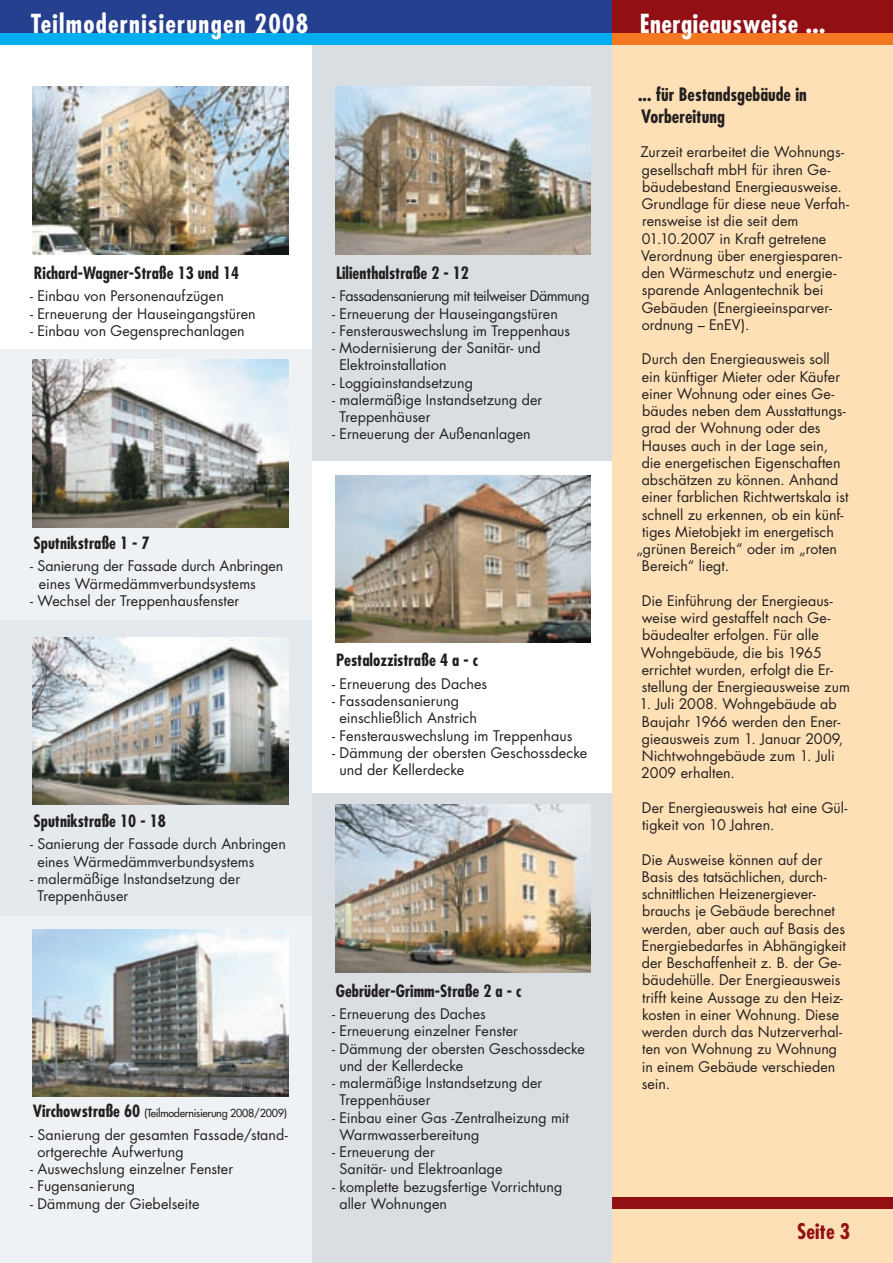
<style>
.page{position:relative;width:893px;height:1263px;background:#fff}
.page>*{position:absolute;margin:0;border:0;box-sizing:border-box;transform-origin:0 0}
.Themen{font:700 condensed 25.5px "Futura";letter-spacing:.05em;color:#fff}
.Themen-2{font:700 condensed 25.5px "Futura";letter-spacing:.02em;color:#fff}
.Überschrift_1{font:700 condensed 21px "Futura";color:#920f13}
.Unterüberschrift{font:700 condensed 18px "Futura";color:#231f20}
.Unterüberschrift-2{font:700 condensed 16.5px "Futura";color:#231f20}
.Mengentexte{font:14.25px/17.2px "Futura";letter-spacing:.005em;color:#231f20}
.Mengentexte-2{font:14.25px "Futura";letter-spacing:-.035em;color:#231f20}
.Unterüberschrift-3{font:10.8px "Futura";letter-spacing:-.025em;color:#231f20}
.s1{font-weight:700;font-stretch:condensed;font-size:16.5px}
</style>
<div class="page">
<div style="left:0;top:617px;width:312px;height:324px;background:#e4e9ed"></div>
<div style="left:312px;top:794px;width:300px;height:469px;background:#d8dee2"></div>
<div style="left:312px;top:43px;width:300px;height:418px;background:#d8dee2"></div>
<div style="left:0;top:916px;width:312px;height:347px;background:#eef2f4"></div>
<div style="left:0;top:349px;width:312px;height:271px;background:#eef2f4"></div>
<div style="left:612px;top:34px;width:281px;height:1229px;background:#fee0b6"></div>
<div style="left:0;top:0;width:612px;height:33px;background:#25408f"></div>
<div style="left:0;top:33px;width:612px;height:12px;background:#00aeef"></div>
<div style="left:612px;top:1197px;width:281px;height:12px;background:#920f13"></div>
<div style="left:612px;top:0;width:281px;height:33px;background:#920f13"></div>
<div style="left:612px;top:33px;width:281px;height:12px;background:#f47721"></div>
<img style="left:33px;top:87px;width:255px;height:167px">
<img style="left:33px;top:637px;width:255px;height:167px">
<img style="left:33px;top:360px;width:255px;height:167px">
<img style="left:33px;top:929px;width:255px;height:167px">
<img style="left:335px;top:87px;width:255px;height:167px">
<img style="left:335px;top:475px;width:255px;height:167px">
<img style="left:335px;top:805px;width:255px;height:167px">
<p class="Themen" style="left:31px;top:7px;width:279px">Teilmodernisierungen 2008</p>
<p class="Unterüberschrift-2" style="left:34px;top:263px;width:207px">Richard-Wagner-Straße 13 und 14</p>
<p class="Mengentexte" style="left:30px;top:288px;width:195px">- Einbau von Personenaufzügen</p>
<p class="Mengentexte" style="left:30px;top:305px;width:227px">- Erneuerung der Hauseingangstüren</p>
<p class="Mengentexte" style="left:30px;top:322px;width:216px">- Einbau von Gegensprechanlagen</p>
<p class="Unterüberschrift-2" style="left:34px;top:532px;width:118px">Sputnikstraße 1 - 7</p>
<p class="Mengentexte" style="left:39px;top:557px;width:246px;text-indent:-9px">- Sanierung der Fassade durch Anbringen eines Wärmedämmverbundsystems</p>
<p class="Mengentexte" style="left:30px;top:592px;width:211px">- Wechsel der Treppenhausfenster</p>
<p class="Unterüberschrift-2" style="left:34px;top:811px;width:134px">Sputnikstraße 10 - 18</p>
<p class="Mengentexte" style="left:30px;top:836px;width:257px">- Sanierung der Fassade durch Anbringen</p>
<p class="Mengentexte" style="left:37px;top:853px;width:219px">eines Wärmedämmverbundsystems</p>
<p class="Mengentexte" style="left:30px;top:870px;width:212px">- malermäßige Instandsetzung der</p>
<p class="Mengentexte" style="left:37px;top:887px;width:93px">Treppenhäuser</p>
<p class="Unterüberschrift-3" style="left:33px;top:1106px;width:255px"><span class="s1">Virchowstraße 60</span> (Teilmodernisierung 2008/2009)</p>
<p class="Mengentexte" style="left:30px;top:1126px;width:259px">- Sanierung der gesamten Fassade/stand-</p>
<p class="Mengentexte" style="left:37px;top:1143px;width:148px">ortgerechte Aufwertung</p>
<p class="Mengentexte" style="left:30px;top:1160px;width:205px">- Auswechslung einzelner Fenster</p>
<p class="Mengentexte" style="left:30px;top:1177px;width:107px">- Fugensanierung</p>
<p class="Mengentexte" style="left:30px;top:1195px;width:171px">- Dämmung der Giebelseite</p>
<p class="Unterüberschrift-2" style="left:336px;top:263px;width:135px">Lilienthalstraße 2 - 12</p>
<p class="Mengentexte-2" style="left:332px;top:287px;width:259px">- Fassadensanierung mit teilweiser Dämmung</p>
<p class="Mengentexte" style="left:332px;top:305px;width:227px">- Erneuerung der Hauseingangstüren</p>
<p class="Mengentexte" style="left:332px;top:322px;width:239px">- Fensterauswechslung im Treppenhaus</p>
<p class="Mengentexte" style="left:332px;top:339px;width:210px">- Modernisierung der Sanitär- und</p>
<p class="Mengentexte" style="left:339px;top:357px;width:109px">Elektroinstallation</p>
<p class="Mengentexte" style="left:332px;top:374px;width:142px">- Loggiainstandsetzung</p>
<p class="Mengentexte" style="left:332px;top:391px;width:212px">- malermäßige Instandsetzung der</p>
<p class="Mengentexte" style="left:339px;top:408px;width:93px">Treppenhäuser</p>
<p class="Mengentexte" style="left:332px;top:426px;width:200px">- Erneuerung der Außenanlagen</p>
<p class="Unterüberschrift-2" style="left:336px;top:650px;width:144px">Pestalozzistraße 4 a - c</p>
<p class="Mengentexte" style="left:332px;top:675px;width:157px">- Erneuerung des Daches</p>
<p class="Mengentexte" style="left:332px;top:692px;width:128px">- Fassadensanierung</p>
<p class="Mengentexte" style="left:339px;top:710px;width:139px">einschließlich Anstrich</p>
<p class="Mengentexte" style="left:332px;top:727px;width:242px">- Fensterauswechslung im Treppenhaus</p>
<p class="Mengentexte" style="left:332px;top:744px;width:257px">- Dämmung der obersten Geschossdecke</p>
<p class="Mengentexte" style="left:339px;top:761px;width:126px">und der Kellerdecke</p>
<p class="Unterüberschrift-2" style="left:336px;top:980px;width:187px">Gebrüder-Grimm-Straße 2 a - c</p>
<p class="Mengentexte" style="left:332px;top:1005px;width:155px">- Erneuerung des Daches</p>
<p class="Mengentexte" style="left:332px;top:1023px;width:187px">- Erneuerung einzelner Fenster</p>
<p class="Mengentexte" style="left:332px;top:1040px;width:254px">- Dämmung der obersten Geschossdecke</p>
<p class="Mengentexte" style="left:339px;top:1057px;width:125px">und der Kellerdecke</p>
<p class="Mengentexte" style="left:332px;top:1074px;width:212px">- malermäßige Instandsetzung der</p>
<p class="Mengentexte" style="left:339px;top:1092px;width:93px">Treppenhäuser</p>
<p class="Mengentexte" style="left:332px;top:1109px;width:238px">- Einbau einer Gas -Zentralheizung mit</p>
<p class="Mengentexte" style="left:339px;top:1126px;width:141px">Warmwasserbereitung</p>
<p class="Mengentexte" style="left:332px;top:1143px;width:104px">- Erneuerung der</p>
<p class="Mengentexte" style="left:339px;top:1161px;width:165px">Sanitär- und Elektroanlage</p>
<p class="Mengentexte" style="left:332px;top:1178px;width:231px">- komplette bezugsfertige Vorrichtung</p>
<p class="Mengentexte" style="left:339px;top:1195px;width:109px">aller Wohnungen</p>
<p class="Themen-2" style="left:640px;top:7px;width:187px">Energieausweise ...</p>
<p class="Unterüberschrift" style="left:638px;top:83px;width:170px">... für Bestandsgebäude in</p>
<p class="Unterüberschrift" style="left:641px;top:105px;width:85px">Vorbereitung</p>
<p class="Mengentexte" style="left:640px;top:144px;width:210px">Zurzeit erarbeitet die Wohnungs&shy;gesellschaft mbH für ihren Ge&shy;bäudebestand Energieausweise.<br>Grundlage für diese neue Verfah&shy;rensweise ist die seit dem<br>01.10.2007 in Kraft getretene<br>Verordnung über energiesparen&shy;den Wärmeschutz und energie&shy;sparende Anlagentechnik bei<br>Gebäuden (Energieeinsparver&shy;ordnung – EnEV).</p>
<p class="Mengentexte" style="left:642px;top:351px;width:189px">Durch den Energieausweis soll</p>
<p class="Mengentexte" style="left:642px;top:368px;width:200px">ein künftiger Mieter oder Käufer</p>
<p class="Mengentexte" style="left:642px;top:385px;width:194px">einer Wohnung oder eines Ge-</p>
<p class="Mengentexte" style="left:642px;top:402px;width:205px">bäudes neben dem Ausstattungs-</p>
<p class="Mengentexte" style="left:642px;top:420px;width:180px">grad der Wohnung oder des</p>
<p class="Mengentexte" style="left:642px;top:437px;width:188px">Hauses auch in der Lage sein,</p>
<p class="Mengentexte" style="left:642px;top:454px;width:200px">die energetischen Eigenschaften</p>
<p class="Mengentexte" style="left:642px;top:471px;width:198px">abschätzen zu können. Anhand</p>
<p class="Mengentexte" style="left:642px;top:489px;width:208px">einer farblichen Richtwertskala ist</p>
<p class="Mengentexte" style="left:642px;top:506px;width:203px">schnell zu erkennen, ob ein künf-</p>
<p class="Mengentexte" style="left:642px;top:523px;width:193px">tiges Mietobjekt im energetisch</p>
<p class="Mengentexte" style="left:636px;top:540px;width:202px">„grünen Bereich“ oder im „roten</p>
<p class="Mengentexte" style="left:642px;top:558px;width:89px">Bereich“ liegt.</p>
<p class="Mengentexte" style="left:641px;top:592px;width:211px">Die Einführung der Energieaus&shy;weise wird gestaffelt nach Ge&shy;bäudealter erfolgen. Für alle<br>Wohngebäude, die bis 1965 errichtet wurden, erfolgt die Er&shy;stellung der Energieausweise zum</p>
<p class="Mengentexte" style="left:639px;top:696px;width:205px">1. Juli 2008. Wohngebäude ab<br>Baujahr 1966 werden den Ener&shy;gieausweis zum 1. Januar 2009,<br>Nichtwohngebäude zum 1. Juli<br>2009 erhalten.</p>
<p class="Mengentexte" style="left:642px;top:799px;width:207px">Der Energieausweis hat eine Gül&shy;tigkeit von 10 Jahren.</p>
<p class="Mengentexte" style="left:642px;top:851px;width:206px">Die Ausweise können auf der<br>Basis des tatsächlichen, durch&shy;schnittlichen Heizenergiever&shy;brauchs je Gebäude berechnet werden, aber auch auf Basis des<br>Energiebedarfes in Abhängigkeit der Beschaffenheit z. B. der Ge&shy;bäudehülle. Der Energieausweis trifft keine Aussage zu den Heiz&shy;kosten in einer Wohnung. Diese werden durch das Nutzerverhal&shy;ten von Wohnung zu Wohnung in einem Gebäude verschieden sein.</p>
<p class="Überschrift_1" style="left:797px;top:1218px;width:54px">Seite 3</p>
</div>
